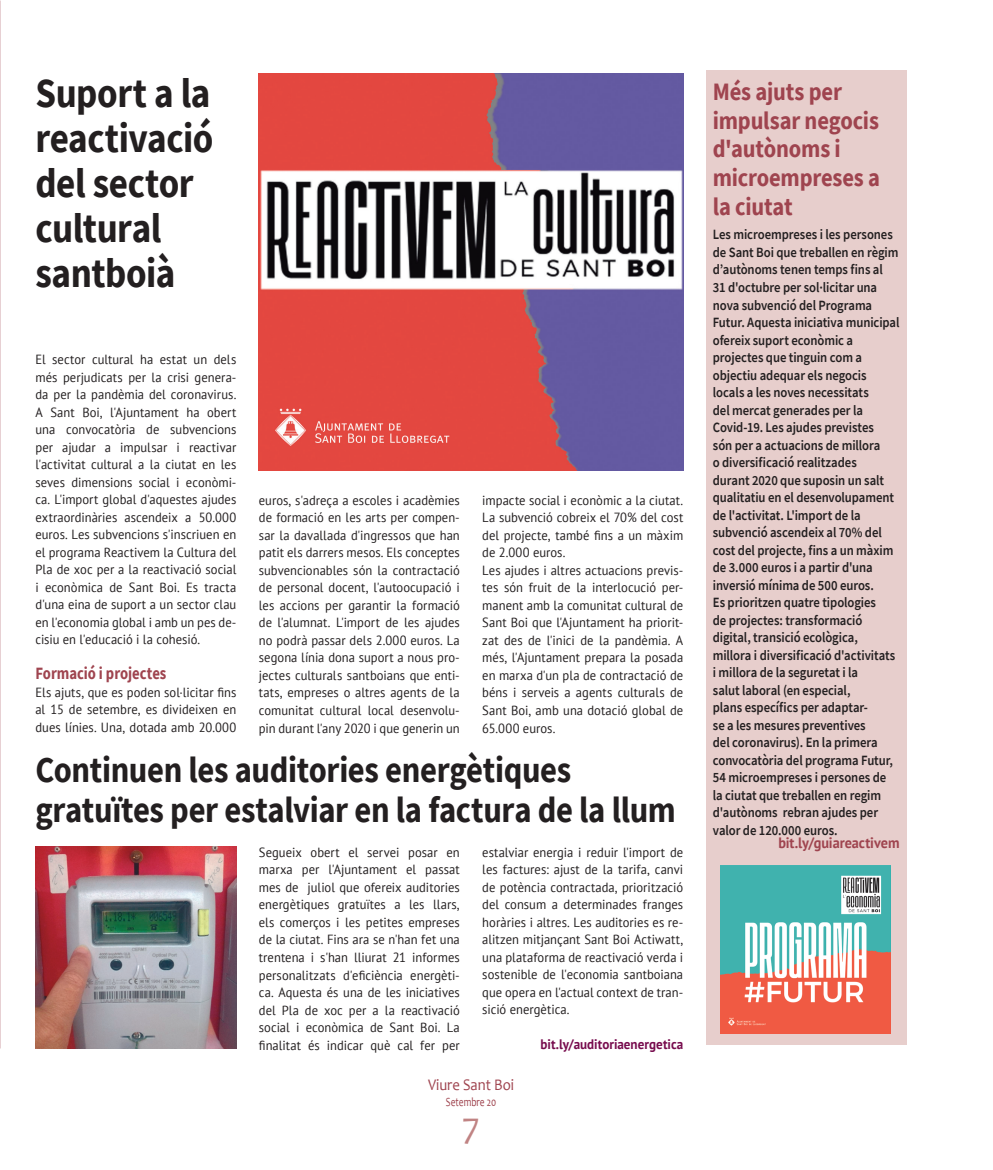
<style>
.page{position:relative;width:993px;height:1170px;background:#fff}
.page>*{position:absolute;margin:0;border:0;box-sizing:border-box;transform-origin:0 0}
.Títol_30{font:700 41.25px/45px "Source Sans Pro";letter-spacing:-.01em;color:#231f20;scale:.9 1}
.t1{font:37.5px "Candara";color:#c08383}
.Títol_26{font:700 36.25px "Source Sans Pro";letter-spacing:-.01em;color:#231f20;scale:.9 1}
.Títol_24_1col{font:700 25px/28.8px "Source Sans Pro";letter-spacing:-.01em;color:#9f444f;scale:.9 1}
.Titolet{font:700 17.25px "Source Sans Pro";letter-spacing:-.005em;color:#9f444f;scale:.85 1}
.t2{font:16.25px "Candara";color:#9f444f;scale:.9 1}
.Text-base_sense_sagn{font:700 15px "PT Sans";letter-spacing:-.005em;color:#9f444f;scale:.95 1}
.Títol_24_1col-2{font:600 14.12px/17.5px "Source Sans Pro";letter-spacing:-.005em;color:#231f20;scale:.9 1}
.Text-base_sense_sagn-2{font:700 13.75px "PT Sans";color:#770c4e;scale:.95 1}
.Text-base_sense_sagn-3{font:13.25px/17.5px "PT Sans";color:#231f20;text-align:justify;scale:.95 1}
.t3{font:12.5px "Candara";color:#9f444f;scale:.75 1}
</style>
<div class="page">
<img style="left:259px;top:74px;width:424px;height:396px">
<img style="left:35px;top:846px;width:201px;height:202px">
<div style="left:705px;top:70px;width:201px;height:975px;background:#e7cecc"></div>
<img style="left:720px;top:865px;width:170px;height:168px">
<img style="left:0;top:0;width:1px;height:1047px">
<p class="Títol_30" style="left:35px;top:70px;width:199px">Suport a la reactivació del sector cultural santboià</p>
<p class="Text-base_sense_sagn-3" style="left:35px;top:350px;width:213px">El sector cultural ha estat un dels més perjudicats per la crisi genera&shy;da per la pandèmia del coronavirus.<br>A Sant Boi, l'Ajuntament ha obert una convocatòria de subvencions per ajudar a impulsar i reactivar l'activitat cultural a la ciutat en les seves dimensions social i econòmi&shy;ca. L'import global d'aquestes ajudes extraordinàries ascendeix a 50.000 euros. Les subvencions s'inscriuen en el programa Reactivem la Cultura del Pla de xoc per a la reactivació social i econòmica de Sant Boi. Es tracta d'una eina de suport a un sector clau en l'economia global i amb un pes de&shy;cisiu en l'educació i la cohesió.</p>
<p class="Titolet" style="left:35px;top:662px;width:155px">Formació i projectes</p>
<p class="Text-base_sense_sagn-3" style="left:35px;top:683px;width:213px">Els ajuts, que es poden sol·licitar fins al 15 de setembre, es divideixen en dues línies. Una, dotada amb 20.000</p>
<p class="Text-base_sense_sagn-3" style="left:482px;top:491px;width:213px">impacte social i econòmic a la ciutat.<br>La subvenció cobreix el 70% del cost del projecte, també fins a un màxim de 2.000 euros.</p>
<p class="Text-base_sense_sagn-3" style="left:482px;top:561px;width:213px">Les ajudes i altres actuacions previs&shy;tes són fruit de la interlocució per&shy;manent amb la comunitat cultural de Sant Boi que l'Ajuntament ha priorit&shy;zat des de l'inici de la pandèmia. A més, l'Ajuntament prepara la posada en marxa d'un pla de contractació de béns i serveis a agents culturals de Sant Boi, amb una dotació global de 65.000 euros.</p>
<p class="Títol_26" style="left:35px;top:745px;width:596px">Continuen les auditories energètiques</p>
<p class="Títol_26" style="left:35px;top:785px;width:712px">gratuïtes per estalviar en la factura de la llum</p>
<p class="Text-base_sense_sagn-3" style="left:259px;top:843px;width:213px">Segueix obert el servei posar en marxa per l'Ajuntament el passat mes de juliol que ofereix auditories energètiques gratuïtes a les llars, els comerços i les petites empreses de la ciutat. Fins ara se n'han fet una trentena i s'han lliurat 21 informes personalitzats d'eficiència energèti&shy;ca. Aquesta és una de les iniciatives del Pla de xoc per a la reactivació social i econòmica de Sant Boi. La finalitat és indicar què cal fer per</p>
<p class="Text-base_sense_sagn-3" style="left:482px;top:843px;width:213px">estalviar energia i reduir l'import de les factures: ajust de la tarifa, canvi de potència contractada, priorització del consum a determinades franges horàries i altres. Les auditories es re&shy;alitzen mitjançant Sant Boi Actiwatt, una plataforma de reactivació verda i sostenible de l'economia santboiana que opera en l'actual context de tran&shy;sició energètica.</p>
<p class="Text-base_sense_sagn-3" style="left:259px;top:491px;width:213px">euros, s'adreça a escoles i acadèmies de formació en les arts per compen&shy;sar la davallada d'ingressos que han patit els darrers mesos. Els conceptes subvencionables són la contractació de personal docent, l'autoocupació i les accions per garantir la formació de l'alumnat. L'import de les ajudes no podrà passar dels 2.000 euros. La segona línia dona suport a nous pro&shy;jectes culturals santboians que enti&shy;tats, empreses o altres agents de la comunitat cultural local desenvolu&shy;pin durant l'any 2020 i que generin un</p>
<p class="Text-base_sense_sagn-2" style="left:540px;top:1035px;width:151px">bit.ly/auditoriaenergetica</p>
<p class="t2" style="left:428px;top:1073px;width:97px">Viure Sant Boi</p>
<p class="t3" style="left:445px;top:1093px;width:69px">Setembre 20</p>
<h2 class="t1" style="left:462px;top:1102px;width:19px">7</h2>
<p class="Títol_24_1col" style="left:712px;top:77px;width:187px">Més ajuts per impulsar negocis d'autònoms i microempreses a la ciutat</p>
<p class="Títol_24_1col-2" style="left:712px;top:226px;width:209px">Les microempreses i les persones de Sant Boi que treballen en règim d’autònoms tenen temps fins al<br>31 d'octubre per sol·licitar una nova subvenció del Programa<br>Futur. Aquesta iniciativa municipal ofereix suport econòmic a projectes que tinguin com a objectiu adequar els negocis locals a les noves necessitats<br>del mercat generades per la<br>Covid-19. Les ajudes previstes<br>són per a actuacions de millora<br>o diversificació realitzades<br>durant 2020 que suposin un salt qualitatiu en el desenvolupament de l'activitat. L'import de la subvenció ascendeix al 70% del cost del projecte, fins a un màxim de 3.000 euros i a partir d'una inversió mínima de 500 euros.<br>Es prioritzen quatre tipologies<br>de projectes: transformació digital, transició ecològica, millora i diversificació d'activitats i millora de la seguretat i la<br>salut laboral (en especial,<br>plans específics per adaptar-<br>se a les mesures preventives<br>del coronavirus). En la primera convocatòria del programa Futur,<br>54 microempreses i persones de la ciutat que treballen en regim d'autònoms rebran ajudes per valor de 120.000 euros.</p>
<p class="Text-base_sense_sagn" style="left:778px;top:833px;width:129px">bit.ly/guiareactivem</p>
</div>
